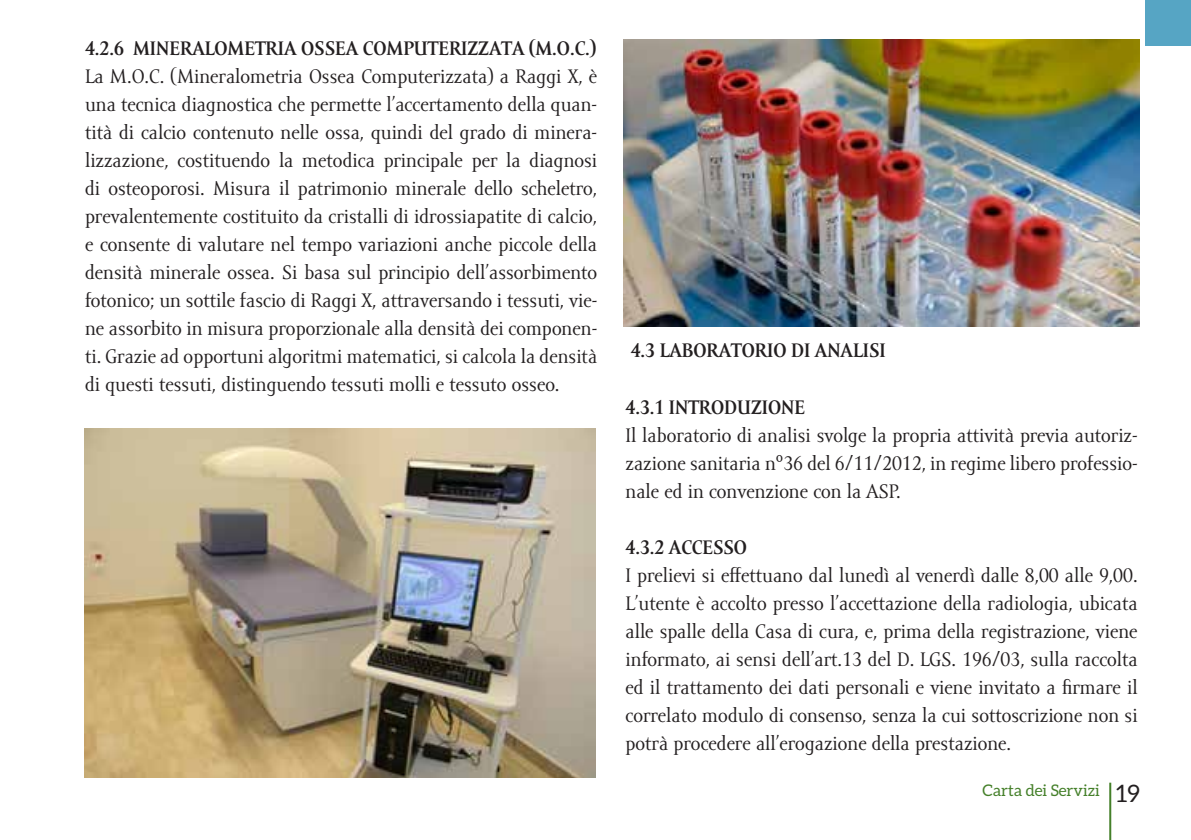
<style>
.page{position:relative;width:1191px;height:840px;background:#fff}
.page>*{position:absolute;margin:0;border:0;box-sizing:border-box;transform-origin:0 0}
.t1{font:24px "Aleo";color:#231f20}
.t2{font:20px/28px "Amor Serif Pro";color:#231f20;text-align:justify}
.t3{font:700 20px "Amor Serif Pro";color:#231f20}
.t4{font:16px "Aleo";color:#45802a}
</style>
<div class="page">
<hr style="left:1109px;top:782px;width:2px;height:57px;background:#45802a">
<div style="left:1145px;top:0;width:46px;height:46px;background:#56a5c4"></div>
<img style="left:84px;top:428px;width:511px;height:349px">
<img style="left:623px;top:40px;width:517px;height:286px">
<p class="t3" style="left:85px;top:37px;width:512px">4.2.6 MINERALOMETRIA OSSEA COMPUTERIZZATA (M.O.C.)</p>
<p class="t2" style="left:85px;top:63px;width:513px">La M.O.C. (Mineralometria Ossea Computerizzata) a Raggi X, è una tecnica diagnostica che permette l’accertamento della quan&shy;tità di calcio contenuto nelle ossa, quindi del grado di minera&shy;lizzazione, costituendo la metodica principale per la diagnosi di osteoporosi. Misura il patrimonio minerale dello scheletro, prevalentemente costituito da cristalli di idrossiapatite di calcio, e consente di valutare nel tempo variazioni anche piccole della densità minerale ossea. Si basa sul principio dell’assorbimento fotonico; un sottile fascio di Raggi X, attraversando i tessuti, vie&shy;ne assorbito in misura proporzionale alla densità dei componen&shy;ti. Grazie ad opportuni algoritmi matematici, si calcola la densità di questi tessuti, distinguendo tessuti molli e tessuto osseo.</p>
<p class="t3" style="left:631px;top:339px;width:256px">4.3 LABORATORIO DI ANALISI</p>
<p class="t3" style="left:625px;top:396px;width:181px">4.3.1 INTRODUZIONE</p>
<p class="t2" style="left:625px;top:421px;width:514px">Il laboratorio di analisi svolge la propria attività previa autoriz&shy;zazione sanitaria n°36 del 6/11/2012, in regime libero professio&shy;nale ed in convenzione con la ASP.</p>
<p class="t3" style="left:625px;top:536px;width:123px">4.3.2 ACCESSO</p>
<p class="t2" style="left:625px;top:561px;width:513px">I prelievi si effettuano dal lunedì al venerdì dalle 8,00 alle 9,00.<br>L’utente è accolto presso l’accettazione della radiologia, ubicata alle spalle della Casa di cura, e, prima della registrazione, viene informato, ai sensi dell’art.13 del D. LGS. 196/03, sulla raccolta ed il trattamento dei dati personali e viene invitato a firmare il correlato modulo di consenso, senza la cui sottoscrizione non si potrà procedere all’erogazione della prestazione.</p>
<p class="t4" style="left:982px;top:780px;width:119px">Carta dei Servizi</p>
<p class="t1" style="left:1116px;top:779px;width:25px">19</p>
</div>
